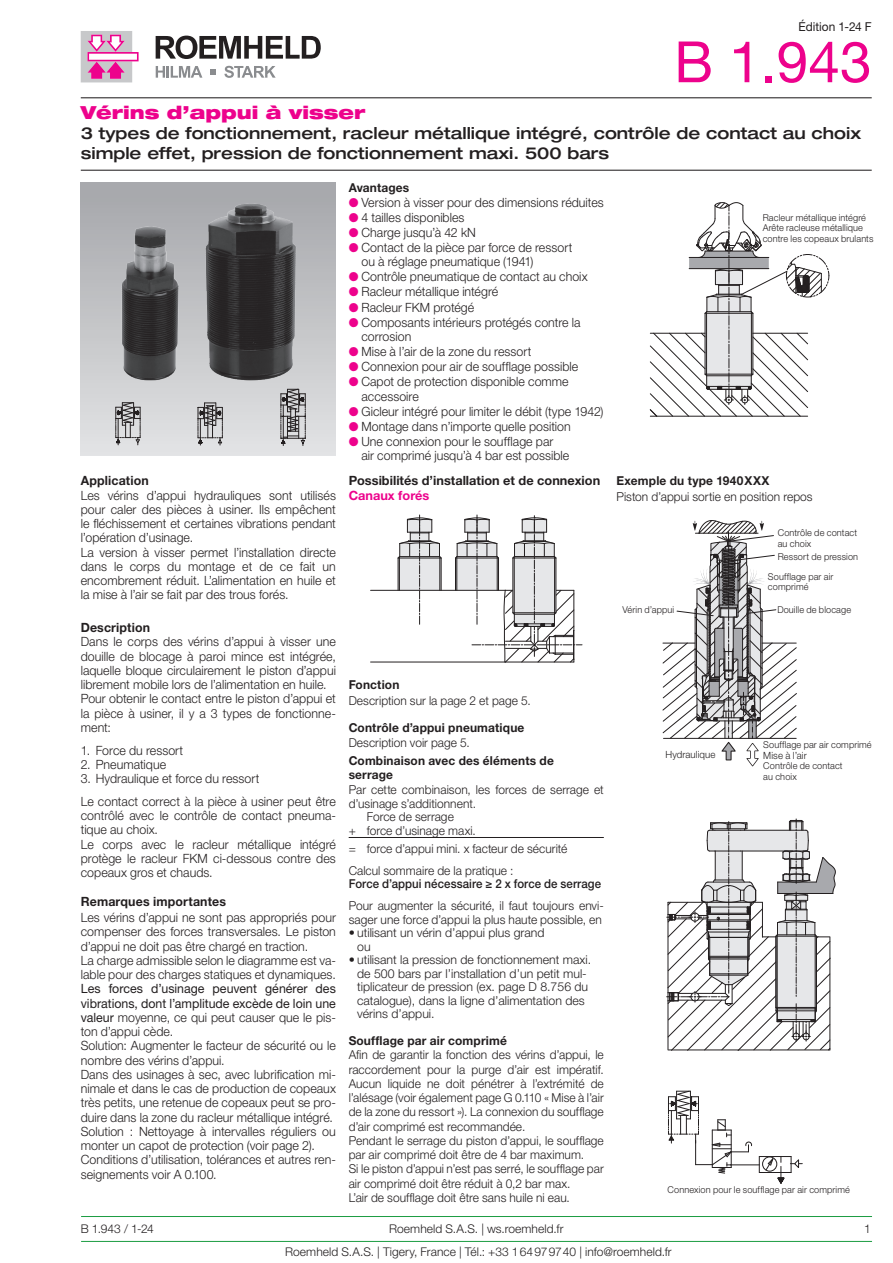
<style>
.page{position:relative;width:893px;height:1263px;background:#fff}
.page>*{position:absolute;margin:0;border:0;box-sizing:border-box;transform-origin:0 0}
.t1{font:57px "Helvetica Neue LT Pro";color:#ed028c}
.t2{font:900 expanded 18px "Helvetica Neue LT Pro";color:#ed028c}
.t3{font:500 expanded 16.5px/20.2px "Helvetica Neue LT Pro";color:#231f20}
.t4{font:300 12.75px/14.2px "Helvetica Neue LT Pro";letter-spacing:.005em;color:#231f20}
.t5{font:700 12.75px "Helvetica Neue LT Pro";letter-spacing:.005em;color:#231f20}
.t6{font:700 12.75px "Helvetica Neue LT Pro";color:#ed028c}
.t7{font:300 12.3px/14.2px "Helvetica Neue LT Pro";letter-spacing:.005em;color:#231f20}
.t8{font:700 12.3px/13.5px "Helvetica Neue LT Pro";letter-spacing:.015em;color:#231f20}
.t9{font:500 12.3px "Helvetica Neue LT Pro";letter-spacing:.005em;color:#231f20;scale:.93 1}
.t10{font:12.3px "Helvetica Neue LT Pro";color:#231f20}
.t11{font:300 12px "Helvetica Neue LT Pro";letter-spacing:.005em;color:#231f20}
.t12{font:300 9.9px "Helvetica Neue LT Pro";letter-spacing:.01em;color:#231f20}
.t13{font:300 9.45px/10.5px "Helvetica Neue LT Pro";letter-spacing:.01em;color:#231f20}
.s1{color:#ed028c}
.s2{font-weight:400}
</style>
<div class="page">
<hr style="left:81px;top:170px;width:791px;height:1px;background:#231f20">
<hr style="left:81px;top:97px;width:791px;height:1px;background:#231f20">
<svg style="left:156px;top:36px;width:165px;height:23px"></svg>
<svg style="left:156px;top:66px;width:46px;height:12px"></svg>
<svg style="left:224px;top:66px;width:52px;height:12px"></svg>
<svg style="left:210px;top:69px;width:6px;height:6px"></svg>
<svg style="left:81px;top:31px;width:58px;height:51px"></svg>
<div style="left:81px;top:183px;width:255px;height:272px;background:linear-gradient(to bottom,#a5a6aa,#e2e3e4)"></div>
<img style="left:152px;top:183px;width:184px;height:272px">
<svg style="left:115px;top:402px;width:26px;height:43px"></svg>
<svg style="left:197px;top:402px;width:26px;height:43px"></svg>
<svg style="left:280px;top:389px;width:26px;height:57px"></svg>
<hr style="left:371px;top:590px;width:134px;height:1px;background:#231f20">
<hr style="left:371px;top:662px;width:134px;height:1px;background:#231f20">
<svg style="left:397px;top:515px;width:45px;height:109px"></svg>
<svg style="left:454px;top:515px;width:128px;height:148px"></svg>
<img style="left:103px;top:215px;width:90px;height:172px">
<svg style="left:667px;top:819px;width:169px;height:232px"></svg>
<svg style="left:650px;top:202px;width:179px;height:215px"></svg>
<svg style="left:662px;top:520px;width:135px;height:246px"></svg>
<svg style="left:668px;top:1091px;width:134px;height:93px"></svg>
<hr style="left:81px;top:1241px;width:791px;height:1px;background:#1b9c42">
<hr style="left:81px;top:1216px;width:791px;height:1px;background:#1b9c42">
<hr style="left:349px;top:837px;width:255px;height:1px;background:#231f20">
<p class="t10" style="left:799px;top:19px;width:75px">Édition 1-24 F</p>
<h1 class="t1" style="left:674px;top:27px;width:199px">B 1.943</h1>
<h2 class="t2" style="left:81px;top:101px;width:286px">Vérins d’appui à visser</h2>
<p class="t3" style="left:81px;top:123px;width:782px">3 types de fonctionnement, racleur métallique intégré, contrôle de contact au choix simple effet, pression de fonctionnement maxi. 500 bars</p>
<p class="t8" style="left:349px;top:180px;width:62px">Avantages</p>
<p class="t4" style="left:349px;top:195px;width:257px"><span class="s1">●</span> Version à visser pour des dimensions réduites</p>
<p class="t4" style="left:349px;top:210px;width:117px"><span class="s1">●</span> 4 tailles disponibles</p>
<p class="t4" style="left:349px;top:225px;width:129px"><span class="s1">●</span> Charge jusqu’à 42 kN</p>
<p class="t4" style="left:361px;top:240px;width:212px;text-indent:-13px"><span class="s1">●</span> Contact de la pièce par force de ressort ou à réglage pneumatique (1941)</p>
<p class="t4" style="left:349px;top:269px;width:240px"><span class="s1">●</span> Contrôle pneumatique de contact au choix</p>
<p class="t4" style="left:349px;top:285px;width:151px"><span class="s1">●</span> Racleur métallique intégré</p>
<p class="t4" style="left:349px;top:300px;width:127px"><span class="s1">●</span> Racleur FKM protégé</p>
<p class="t4" style="left:361px;top:315px;width:221px;text-indent:-13px"><span class="s1">●</span> Composants intérieurs protégés contre la corrosion</p>
<p class="t4" style="left:349px;top:344px;width:184px"><span class="s1">●</span> Mise à l’air de la zone du ressort</p>
<p class="t4" style="left:349px;top:359px;width:231px"><span class="s1">●</span> Connexion pour air de soufflage possible</p>
<p class="t4" style="left:361px;top:374px;width:209px;text-indent:-13px"><span class="s1">●</span> Capot de protection disponible comme accessoire</p>
<p class="t4" style="left:349px;top:404px;width:256px"><span class="s1">●</span> Gicleur intégré pour limiter le débit (type 1942)</p>
<p class="t4" style="left:349px;top:419px;width:224px"><span class="s1">●</span> Montage dans n’importe quelle position</p>
<p class="t4" style="left:361px;top:434px;width:209px;text-indent:-13px"><span class="s1">●</span> Une connexion pour le soufflage par<br>air comprimé jusqu’à 4 bar est possible</p>
<p class="t5" style="left:81px;top:473px;width:70px">Application</p>
<p class="t4" style="left:81px;top:488px;width:257px">Les vérins d’appui hydrauliques sont utilisés pour caler des pièces à usiner. Ils empêchent le fléchissement et certaines vibrations pendant l’opération d’usinage.<br>La version à visser permet l’installation directe dans le corps du montage et de ce fait un encombrement réduit. L’alimentation en huile et la mise à l’air se fait par des trous forés.</p>
<p class="t5" style="left:81px;top:620px;width:71px">Description</p>
<p class="t4" style="left:81px;top:634px;width:257px">Dans le corps des vérins d’appui à visser une douille de blocage à paroi mince est intégrée, laquelle bloque circulairement le piston d’appui librement mobile lors de l’alimentation en huile.<br>Pour obtenir le contact entre le piston d’appui et la pièce à usiner, il y a 3 types de fonctionne&shy;ment:</p>
<p class="t4" style="left:81px;top:743px;width:104px">1. Force du ressort</p>
<p class="t4" style="left:81px;top:757px;width:87px">2. Pneumatique</p>
<p class="t4" style="left:81px;top:767px;width:257px;line-height:22.8px">3. Hydraulique et force du ressort<br>Le contact correct à la pièce à usiner peut être</p>
<p class="t4" style="left:81px;top:808px;width:257px">contrôlé avec le contrôle de contact pneuma&shy;tique au choix.<br>Le corps avec le racleur métallique intégré protège le racleur FKM ci-dessous contre des copeaux gros et chauds.</p>
<p class="t5" style="left:81px;top:893px;width:147px">Remarques importantes</p>
<p class="t4" style="left:81px;top:910px;width:257px">Les vérins d’appui ne sont pas appropriés pour compenser des forces transversales. Le piston d’appui ne doit pas être chargé en traction.<br>La charge admissible selon le diagramme est va&shy;lable pour des charges statiques et dynamiques.</p>
<p class="t4" style="left:81px;top:981px;width:257px"><span class="s2">Les forces d’usinage peuvent générer des vibrations, dont l’amplitude excède de loin une valeur</span> moyenne, ce qui peut causer que le pis&shy;ton d’appui cède.<br>Solution: Augmenter le facteur de sécurité ou le nombre des vérins d’appui.<br>Dans des usinages à sec, avec lubrification mi&shy;nimale et dans le cas de production de copeaux très petits, une retenue de copeaux peut se pro&shy;duire dans la zone du racleur métallique intégré.<br>Solution : Nettoyage à intervalles réguliers ou monter un capot de protection (voir page 2).<br>Conditions d’utilisation, tolérances et autres ren&shy;seignements voir A 0.100.</p>
<p class="t13" style="left:763px;top:212px;width:112px">Racleur métallique intégré<br>Arête racleuse métallique contre les copeaux brulants</p>
<p class="t5" style="left:349px;top:473px;width:253px">Possibilités d’installation et de connexion</p>
<p class="t6" style="left:349px;top:487px;width:82px">Canaux forés</p>
<p class="t8" style="left:617px;top:474px;width:154px">Exemple du type 1940XXX</p>
<p class="t7" style="left:617px;top:489px;width:198px">Piston d’appui sortie en position repos</p>
<p class="t13" style="left:778px;top:527px;width:81px">Contrôle de contact au choix</p>
<p class="t13" style="left:778px;top:551px;width:82px">Ressort de pression</p>
<p class="t13" style="left:768px;top:571px;width:67px">Soufflage par air comprimé</p>
<p class="t13" style="left:622px;top:604px;width:53px">Vérin d’appui</p>
<p class="t13" style="left:777px;top:604px;width:75px">Douille de blocage</p>
<p class="t8" style="left:349px;top:678px;width:52px">Fonction</p>
<p class="t7" style="left:349px;top:693px;width:184px">Description sur la page 2 et page 5.</p>
<p class="t8" style="left:349px;top:720px;width:177px">Contrôle d’appui pneumatique</p>
<p class="t7" style="left:349px;top:736px;width:123px">Description voir page 5.</p>
<p class="t8" style="left:349px;top:754px;width:207px">Combinaison avec des éléments de serrage</p>
<p class="t7" style="left:349px;top:782px;width:257px">Par cette combinaison, les forces de serrage et</p>
<p class="t7" style="left:349px;top:796px;width:129px">d’usinage s’additionnent.</p>
<p class="t7" style="left:367px;top:809px;width:89px">Force de serrage</p>
<p class="t7" style="left:349px;top:823px;width:129px">+ force d’usinage maxi.</p>
<p class="t7" style="left:349px;top:837px;width:220px;line-height:22px">= force d’appui mini. x facteur de sécurité<br>Calcul sommaire de la pratique :</p>
<p class="t9" style="left:349px;top:876px;width:273px">Force d’appui nécessaire ≥ 2 x force de serrage</p>
<p class="t7" style="left:349px;top:899px;width:257px;line-height:13.5px">Pour augmenter la sécurité, il faut toujours envi&shy;sager une force d’appui la plus haute possible, en</p>
<p class="t7" style="left:357px;top:926px;width:189px;line-height:13.5px;text-indent:-9px">• utilisant un vérin d’appui plus grand ou</p>
<p class="t7" style="left:357px;top:953px;width:235px;line-height:13.5px;text-indent:-8px">• utilisant la pression de fonctionnement maxi. de 500 bars par l’installation d’un petit mul&shy;tiplicateur de pression (ex. page D 8.756 du catalogue), dans la ligne d’alimentation des vérins d’appui.</p>
<p class="t8" style="left:349px;top:1034px;width:160px">Soufflage par air comprimé</p>
<p class="t7" style="left:349px;top:1047px;width:257px">Afin de garantir la fonction des vérins d’appui, le raccordement pour la purge d’air est impératif.<br>Aucun liquide ne doit pénétrer à l’extrémité de l’alésage (voir également page G 0.110 « Mise à l’air de la zone du ressort »). La connexion du soufflage d’air comprimé est recommandée.<br>Pendant le serrage du piston d’appui, le soufflage par air comprimé doit être de 4 bar maximum.<br>Si le piston d’appui n’est pas serré, le soufflage par air comprimé doit être réduit à 0,2 bar max.<br>L’air de soufflage doit être sans huile ni eau.</p>
<p class="t13" style="left:763px;top:739px;width:110px">Soufflage par air comprimé</p>
<p class="t12" style="left:763px;top:749px;width:45px">Mise à l’air</p>
<p class="t13" style="left:763px;top:760px;width:81px">Contrôle de contact au choix</p>
<p class="t12" style="left:665px;top:748px;width:52px">Hydraulique</p>
<p class="t13" style="left:668px;top:1184px;width:184px">Connexion pour le soufflage par air comprimé</p>
<p class="t11" style="left:81px;top:1221px;width:75px">B 1.943 / 1-24</p>
<p class="t11" style="left:389px;top:1221px;width:176px">Roemheld S.A.S. | ws.roemheld.fr</p>
<p class="t11" style="left:864px;top:1221px;width:8px">1</p>
<p class="t11" style="left:285px;top:1244px;width:388px">Roemheld S.A.S. | Tigery, France | Tél.: +33 164979740 | info@roemheld.fr</p>
</div>
